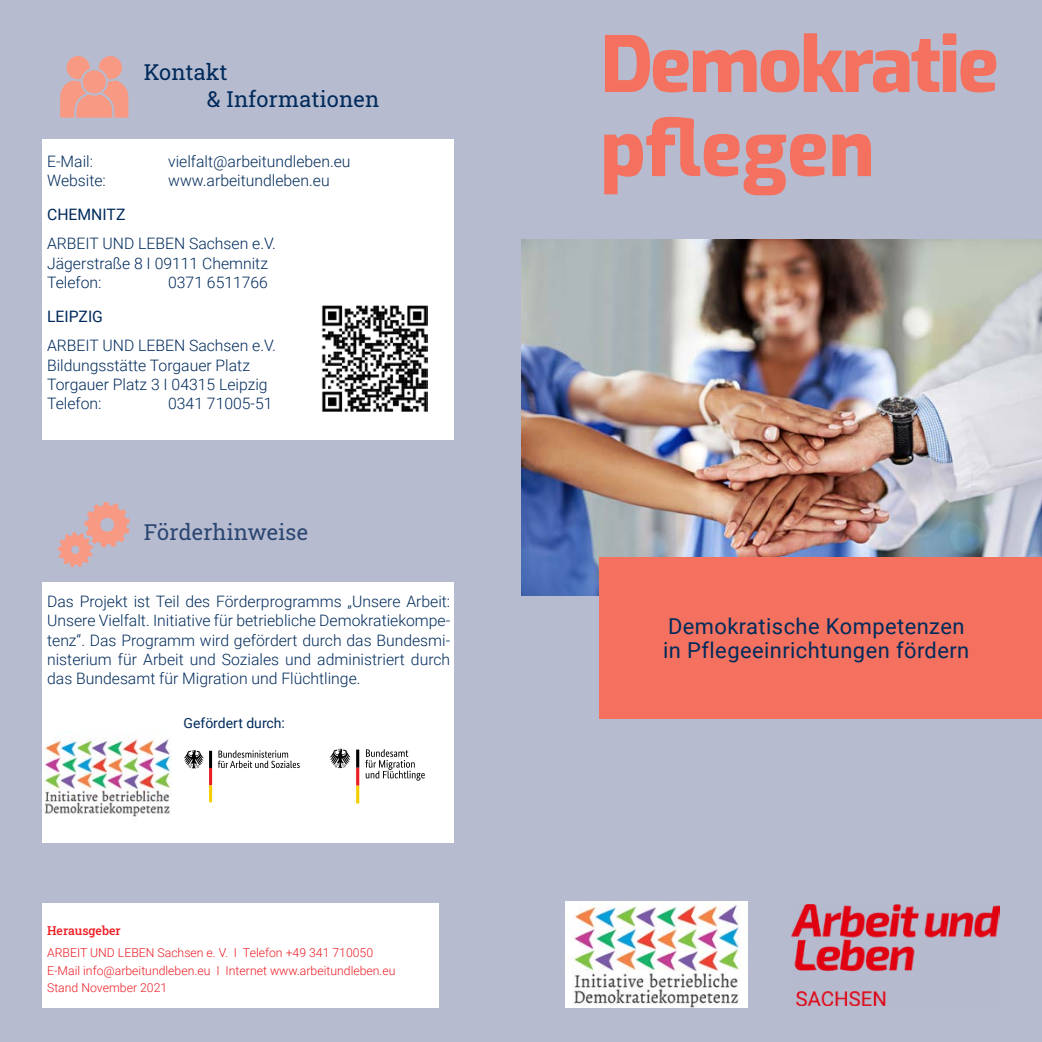
<style>
.page{position:relative;width:1042px;height:1042px;background:#b6bbcf}
.page>*{position:absolute;margin:0;border:0;box-sizing:border-box;transform-origin:0 0}
.t1{font:800 77px/84px "Exo";letter-spacing:-.03em;color:#f3715e}
.t2{font:21.88px/24.5px "Roboto";letter-spacing:.02em;color:#002b5c}
.t3{font:21.88px/27.3px "Roboto Slab";letter-spacing:.01em;color:#002b5c}
.t4{font:21.88px "Roboto Slab";letter-spacing:.01em;color:#2c4672}
.t5{font:300 15.75px/19.2px "Roboto";color:#002b5c}
.t6{font:15.75px "Roboto";color:#002b5c}
.t7{font:14px "Roboto";color:#002b5c}
.t8{font:300 12.25px/17.5px "Roboto";color:#ed1d24}
.t9{font:500 12.25px "Roboto Slab";color:#ed1d24}
</style>
<div class="page">
<div style="left:42px;top:139px;width:412px;height:300px;background:#fff"></div>
<div style="left:42px;top:582px;width:412px;height:260px;background:#fff"></div>
<svg style="left:60px;top:56px;width:68px;height:62px"></svg>
<svg style="left:58px;top:502px;width:72px;height:65px"></svg>
<div style="left:42px;top:903px;width:397px;height:104px;background:#fff"></div>
<img style="left:791px;top:904px;width:209px;height:101px">
<img style="left:521px;top:239px;width:521px;height:356px">
<img style="left:44px;top:730px;width:128px;height:87px">
<svg style="left:218px;top:750px;width:82px;height:18px"></svg>
<svg style="left:184px;top:750px;width:28px;height:52px"></svg>
<svg style="left:365px;top:749px;width:60px;height:31px"></svg>
<svg style="left:330px;top:749px;width:29px;height:54px"></svg>
<img style="left:321px;top:305px;width:107px;height:107px">
<img style="left:565px;top:901px;width:182px;height:106px">
<div style="left:599px;top:557px;width:443px;height:161px;background:#f3715e"></div>
<h2 class="t3" style="left:207px;top:57px;width:174px;text-indent:-63px">Kontakt<br>&amp; Informationen</h2>
<p class="t5" style="left:47px;top:151px;width:47px">E-Mail:</p>
<p class="t5" style="left:168px;top:151px;width:184px">vielfalt@arbeitundleben.eu</p>
<p class="t5" style="left:47px;top:170px;width:60px">Website:</p>
<p class="t5" style="left:168px;top:170px;width:163px">www.arbeitundleben.eu</p>
<p class="t6" style="left:47px;top:204px;width:80px">CHEMNITZ</p>
<p class="t5" style="left:47px;top:234px;width:230px">ARBEIT UND LEBEN Sachsen e.V.<br>Jägerstraße 8 I 09111 Chemnitz<br>Telefon:</p>
<p class="t5" style="left:168px;top:272px;width:101px">0371 6511766</p>
<p class="t6" style="left:47px;top:305px;width:57px">LEIPZIG</p>
<p class="t5" style="left:47px;top:335px;width:230px">ARBEIT UND LEBEN Sachsen e.V.<br>Bildungsstätte Torgauer Platz<br>Torgauer Platz 3 I 04315 Leipzig<br>Telefon:</p>
<p class="t5" style="left:168px;top:393px;width:106px">0341 71005-51</p>
<h2 class="t4" style="left:144px;top:517px;width:166px">Förderhinweise</h2>
<p class="t5" style="left:47px;top:591px;width:405px;text-align:justify">Das Projekt ist Teil des Förderprogramms „Unsere Arbeit:<br>Unsere Vielfalt. Initiative für betriebliche Demokratiekompe&shy;tenz“. Das Programm wird gefördert durch das Bundesmi&shy;nisterium für Arbeit und Soziales und administriert durch das Bundesamt für Migration und Flüchtlinge.</p>
<p class="t7" style="left:183px;top:713px;width:103px">Gefördert durch:</p>
<p class="t9" style="left:47px;top:922px;width:75px">Herausgeber</p>
<p class="t8" style="left:47px;top:944px;width:350px">ARBEIT UND LEBEN Sachsen e. V. I Telefon +49 341 710050<br>E-Mail info@arbeitundleben.eu I Internet www.arbeitundleben.eu<br>Stand November 2021</p>
<h1 class="t1" style="left:600px;top:19px;width:400px">Demokratie pflegen</h1>
<h2 class="t2" style="left:663px;top:613px;width:308px">Demokratische Kompetenzen in Pflegeeinrichtungen fördern</h2>
</div>
